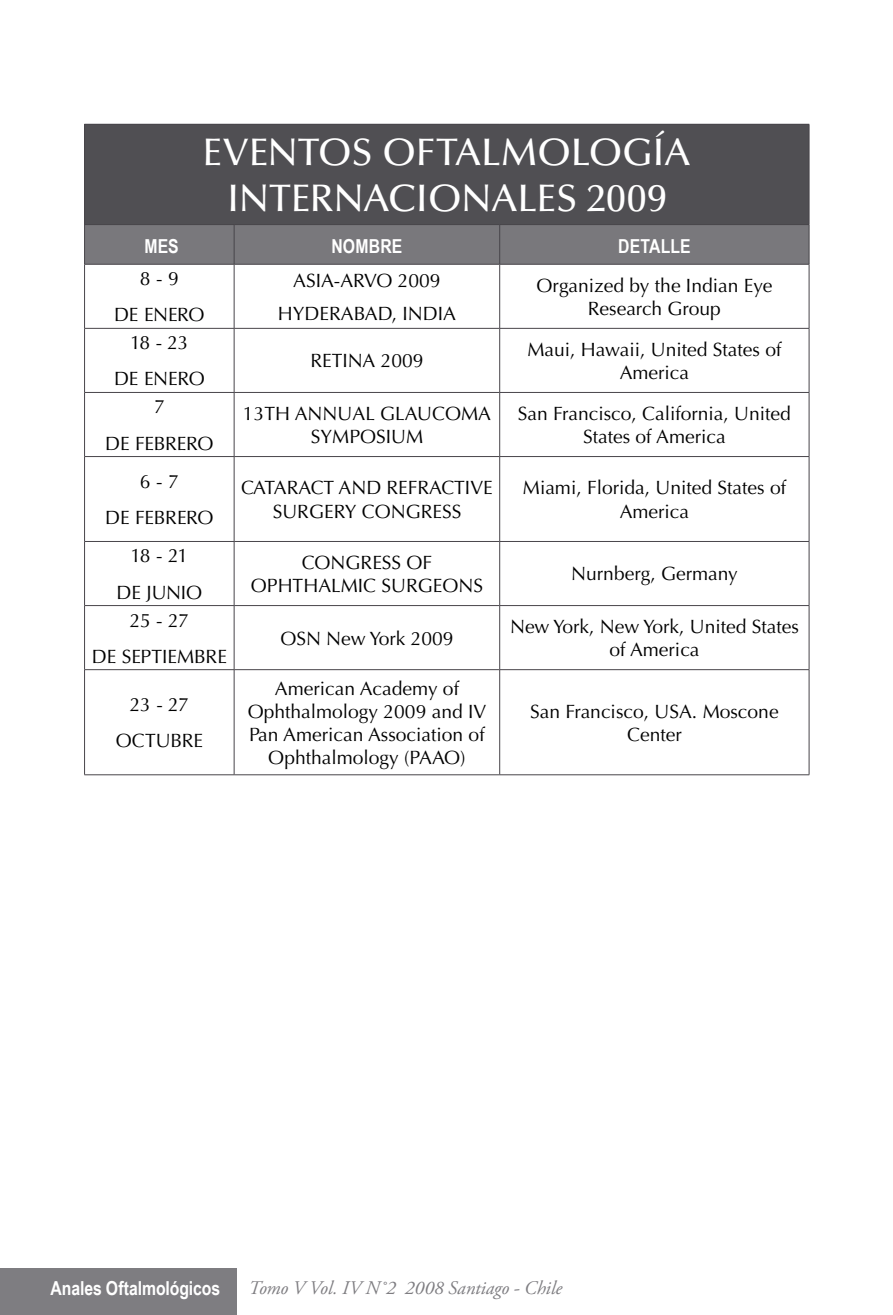
<style>
.page{position:relative;width:893px;height:1315px;background:#fff}
.page>*{position:absolute;margin:0;border:0;box-sizing:border-box;transform-origin:0 0}
.t1{font:500 38.5px/46.2px "Optima";color:#fff}
.t2{font:19.25px/23.1px "Optima";color:#000;text-align:center}
.t3{font:700 19.25px "Arial Narrow";color:#fff}
.t4{font:italic 19.25px "Adobe Garamond Pro";letter-spacing:-.005em;color:#7e7d81}
</style>
<div class="page">
<div style="left:0;top:1268px;width:236px;height:47px;background:#7e7d81"></div>
<div style="left:85px;top:124px;width:724px;height:101px;background:#504f53"></div>
<div style="left:85px;top:225px;width:724px;height:39px;background:#79787c"></div>
<hr style="left:84px;top:124px;width:150px;height:1px;background:#48454a">
<hr style="left:84px;top:124px;width:1px;height:100px;background:#48454a">
<hr style="left:234px;top:124px;width:266px;height:1px;background:#48454a">
<hr style="left:500px;top:124px;width:309px;height:1px;background:#48454a">
<hr style="left:809px;top:124px;width:1px;height:100px;background:#48454a">
<hr style="left:84px;top:224px;width:150px;height:1px;background:#48454a">
<hr style="left:234px;top:224px;width:266px;height:1px;background:#48454a">
<hr style="left:234px;top:225px;width:1px;height:39px;background:#48454a">
<hr style="left:500px;top:224px;width:309px;height:1px;background:#48454a">
<hr style="left:499px;top:225px;width:1px;height:39px;background:#48454a">
<hr style="left:84px;top:264px;width:1px;height:64px;background:#48454a">
<hr style="left:234px;top:264px;width:1px;height:64px;background:#48454a">
<hr style="left:499px;top:264px;width:1px;height:64px;background:#48454a">
<hr style="left:809px;top:264px;width:1px;height:64px;background:#48454a">
<hr style="left:84px;top:328px;width:150px;height:1px;background:#48454a">
<hr style="left:84px;top:328px;width:1px;height:64px;background:#48454a">
<hr style="left:234px;top:328px;width:266px;height:1px;background:#48454a">
<hr style="left:234px;top:328px;width:1px;height:64px;background:#48454a">
<hr style="left:500px;top:328px;width:309px;height:1px;background:#48454a">
<hr style="left:499px;top:328px;width:1px;height:64px;background:#48454a">
<hr style="left:809px;top:328px;width:1px;height:64px;background:#48454a">
<hr style="left:84px;top:392px;width:150px;height:1px;background:#48454a">
<hr style="left:84px;top:393px;width:1px;height:63px;background:#48454a">
<hr style="left:234px;top:392px;width:266px;height:1px;background:#48454a">
<hr style="left:234px;top:393px;width:1px;height:63px;background:#48454a">
<hr style="left:500px;top:392px;width:309px;height:1px;background:#48454a">
<hr style="left:499px;top:393px;width:1px;height:63px;background:#48454a">
<hr style="left:809px;top:393px;width:1px;height:63px;background:#48454a">
<hr style="left:84px;top:456px;width:150px;height:1px;background:#48454a">
<hr style="left:84px;top:457px;width:1px;height:84px;background:#48454a">
<hr style="left:234px;top:456px;width:266px;height:1px;background:#48454a">
<hr style="left:234px;top:457px;width:1px;height:84px;background:#48454a">
<hr style="left:500px;top:456px;width:309px;height:1px;background:#48454a">
<hr style="left:499px;top:457px;width:1px;height:84px;background:#48454a">
<hr style="left:809px;top:457px;width:1px;height:84px;background:#48454a">
<hr style="left:84px;top:541px;width:150px;height:1px;background:#48454a">
<hr style="left:84px;top:542px;width:1px;height:63px;background:#48454a">
<hr style="left:234px;top:541px;width:266px;height:1px;background:#48454a">
<hr style="left:234px;top:542px;width:1px;height:63px;background:#48454a">
<hr style="left:500px;top:541px;width:309px;height:1px;background:#48454a">
<hr style="left:499px;top:542px;width:1px;height:63px;background:#48454a">
<hr style="left:809px;top:542px;width:1px;height:63px;background:#48454a">
<hr style="left:84px;top:605px;width:150px;height:1px;background:#48454a">
<hr style="left:84px;top:606px;width:1px;height:63px;background:#48454a">
<hr style="left:234px;top:605px;width:266px;height:1px;background:#48454a">
<hr style="left:234px;top:606px;width:1px;height:63px;background:#48454a">
<hr style="left:500px;top:605px;width:309px;height:1px;background:#48454a">
<hr style="left:499px;top:606px;width:1px;height:63px;background:#48454a">
<hr style="left:809px;top:606px;width:1px;height:63px;background:#48454a">
<hr style="left:84px;top:669px;width:150px;height:1px;background:#48454a">
<hr style="left:84px;top:670px;width:1px;height:104px;background:#48454a">
<hr style="left:234px;top:669px;width:266px;height:1px;background:#48454a">
<hr style="left:234px;top:670px;width:1px;height:104px;background:#48454a">
<hr style="left:500px;top:669px;width:309px;height:1px;background:#48454a">
<hr style="left:499px;top:670px;width:1px;height:104px;background:#48454a">
<hr style="left:809px;top:670px;width:1px;height:104px;background:#48454a">
<hr style="left:84px;top:774px;width:150px;height:1px;background:#48454a">
<hr style="left:234px;top:774px;width:266px;height:1px;background:#48454a">
<hr style="left:500px;top:774px;width:309px;height:1px;background:#48454a">
<hr style="left:84px;top:225px;width:1px;height:39px;background:#48454a">
<hr style="left:809px;top:225px;width:1px;height:39px;background:#48454a">
<hr style="left:84px;top:264px;width:150px;height:1px;background:#48454a">
<hr style="left:234px;top:264px;width:266px;height:1px;background:#48454a">
<hr style="left:500px;top:264px;width:309px;height:1px;background:#48454a">
<h1 class="t1" style="left:227px;top:130px;width:465px;text-indent:-24px">EVENTOS OFTALMOLOGÍA<br>I NTERNACIONALES</h1>
<h1 class="t1" style="left:587px;top:176px;width:81px">2009</h1>
<p class="t3" style="left:144px;top:235px;width:36px">Mes</p>
<p class="t3" style="left:331px;top:235px;width:71px">NOMBRE</p>
<p class="t3" style="left:618px;top:235px;width:74px">Detalle</p>
<p class="t2" style="left:114px;top:261px;width:77px;line-height:36.1px;text-align:left;text-indent:26px">8 - 9<br>DE ENERO</p>
<p class="t2" style="left:278px;top:264px;width:164px;line-height:33.1px;text-align:left;text-indent:15px">ASIA-ARVO 2009<br>HYDERABAD, I NDIA</p>
<p class="t2" style="left:537px;top:274px;width:237px">Organized by the I ndian Eye<br>Research Group</p>
<p class="t2" style="left:114px;top:325px;width:77px;line-height:36.1px;text-align:right">18 - 23<br>DE ENERO</p>
<p class="t2" style="left:527px;top:338px;width:255px">Maui, Hawaii, United States of<br>America</p>
<p class="t2" style="left:310px;top:349px;width:115px">RETI NA 2009</p>
<p class="t2" style="left:105px;top:389px;width:95px;line-height:36.1px;text-align:left;text-indent:49px">7<br>DE FEBRERO</p>
<p class="t2" style="left:243px;top:402px;width:249px">13TH ANNUAL GLAUCOMA<br>SYMPOSI UM</p>
<p class="t2" style="left:518px;top:402px;width:274px">San Francisco, California, United<br>States of America</p>
<p class="t2" style="left:105px;top:464px;width:95px;line-height:36.1px;text-align:left;text-indent:35px">6 - 7<br>DE FEBRERO</p>
<p class="t2" style="left:241px;top:476px;width:25px">CATARA</p>
<p class="t2" style="left:273px;top:476px;width:222px;text-align:left;text-indent:38px">CT AND REFRACTIVE<br>SURGERY CONGRESS</p>
<p class="t2" style="left:523px;top:476px;width:265px">Miami, Florida, United States of<br>America</p>
<p class="t2" style="left:117px;top:538px;width:75px;line-height:36.1px;text-align:right">18 - 21<br>DE JUNIO</p>
<p class="t2" style="left:251px;top:551px;width:234px">CONGRESS OF<br>OPHTHALMIC SURGEONS</p>
<p class="t2" style="left:571px;top:563px;width:168px">Nurnberg, Germany</p>
<p class="t2" style="left:92px;top:602px;width:137px;line-height:36.1px">25 - 27<br>DE SEPTI EMBRE</p>
<p class="t2" style="left:280px;top:627px;width:175px">OSN New York 2009</p>
<p class="t2" style="left:510px;top:615px;width:290px">New York, New York, United States of America</p>
<p class="t2" style="left:116px;top:687px;width:89px;line-height:36.1px">23 - 27<br>OCTUBRE</p>
<p class="t2" style="left:275px;top:677px;width:186px">American Academy of</p>
<p class="t2" style="left:248px;top:700px;width:240px">Ophthalmology 2009 and IV</p>
<p class="t2" style="left:249px;top:723px;width:237px">Pan American Association of</p>
<p class="t2" style="left:268px;top:746px;width:166px">Ophthalmology (PAAO</p>
<p class="t2" style="left:460px;top:746px;width:7px">)</p>
<p class="t2" style="left:530px;top:700px;width:250px">San Francisco, USA. Moscone<br>Center</p>
<p class="t3" style="left:51px;top:1276px;width:171px">Anales Oftalmológicos</p>
<p class="t4" style="left:249px;top:1276px;width:315px">Tomo V Vol. IV N˚2 2008 Santiago - Chile</p>
</div>
